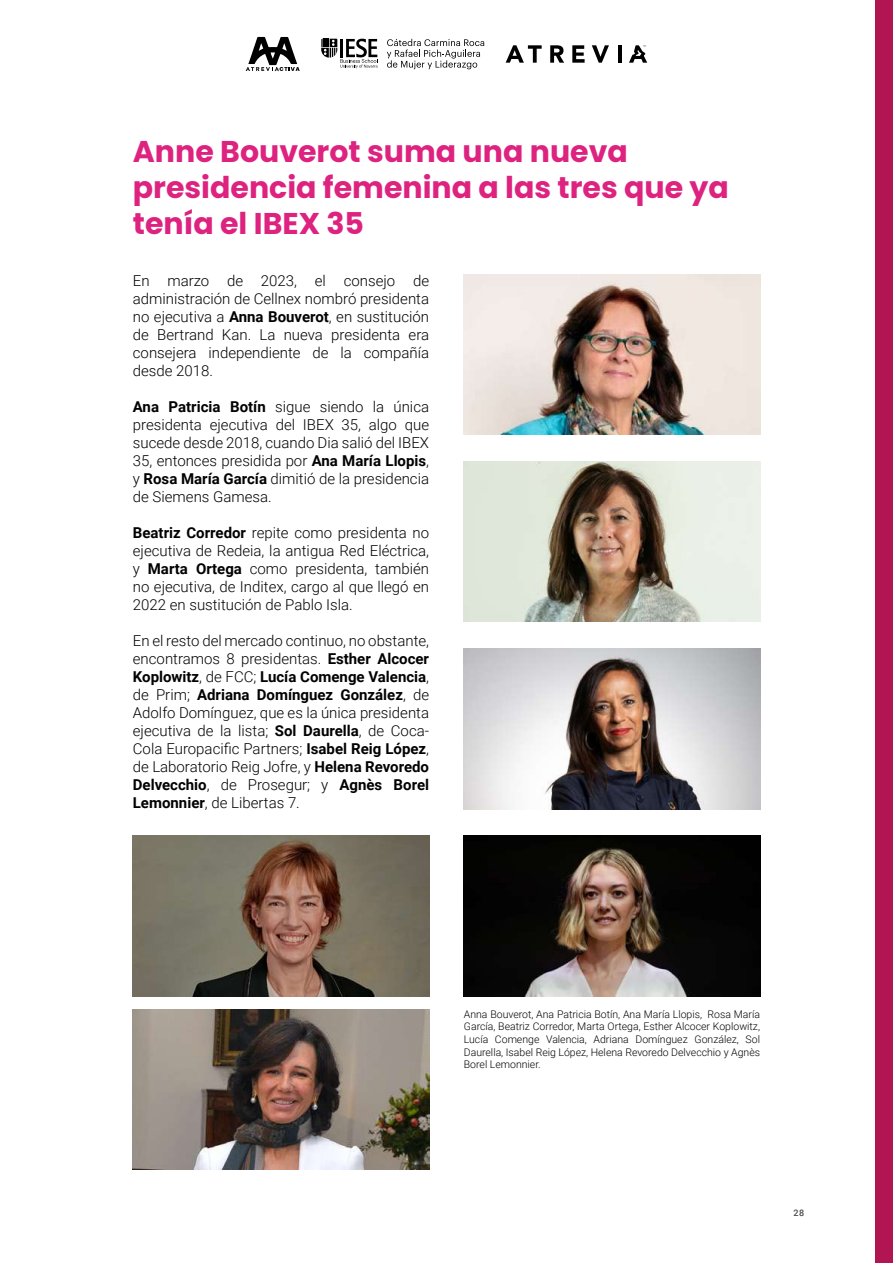
<style>
.page{position:relative;width:893px;height:1263px;background:#fff}
.page>*{position:absolute;margin:0;border:0;box-sizing:border-box;transform-origin:0 0}
.t1{font:700 30px/36px "Poppins";color:#dd227f}
.t2{font:300 15px/18px "Roboto";color:#020203;text-align:justify}
.t3{font:300 10.5px/12.6px "Roboto";color:#020203;text-align:justify}
.t4{font:500 9px "Roboto";color:#4a4a4a}
.s1{font-weight:700}
</style>
<div class="page">
<svg style="left:321px;top:39px;width:57px;height:29px"></svg>
<svg style="left:387px;top:39px;width:97px;height:30px"></svg>
<svg style="left:550px;top:45px;width:14px;height:18px"></svg>
<svg style="left:572px;top:45px;width:13px;height:18px"></svg>
<svg style="left:592px;top:45px;width:17px;height:18px"></svg>
<hr style="left:618px;top:45px;width:3px;height:18px;background:#000">
<svg style="left:506px;top:45px;width:36px;height:18px"></svg>
<svg style="left:629px;top:45px;width:18px;height:18px"></svg>
<svg style="left:246px;top:37px;width:54px;height:34px"></svg>
<div style="left:875px;top:0;width:18px;height:1263px;background:#b11552"></div>
<img style="left:464px;top:274px;width:296px;height:161px">
<img style="left:464px;top:649px;width:296px;height:160px">
<img style="left:464px;top:836px;width:296px;height:160px">
<img style="left:464px;top:462px;width:296px;height:160px">
<img style="left:133px;top:836px;width:296px;height:160px">
<img style="left:133px;top:1009px;width:296px;height:160px">
<h1 class="t1" style="left:133px;top:134px;width:598px">Anne Bouverot suma una nueva presidencia femenina a las tres que ya tenía el IBEX 35</h1>
<p class="t2" style="left:133px;top:271px;width:298px">En marzo de 2023, el consejo de administración de Cellnex nombró presidenta no ejecutiva a <span class="s1">Anna Bouverot</span>, en sustitución de Bertrand Kan. La nueva presidenta era consejera independiente de la compañía desde 2018.</p>
<p class="t2" style="left:133px;top:397px;width:298px"><span class="s1">Ana Patricia Botín</span> sigue siendo la única presidenta ejecutiva del IBEX 35, algo que sucede desde 2018, cuando Dia salió del IBEX 35, entonces presidida por <span class="s1">Ana María Llopis</span>, y <span class="s1">Rosa María García</span> dimitió de la presidencia de Siemens Gamesa.</p>
<p class="t2" style="left:133px;top:523px;width:298px"><span class="s1">Beatriz Corredor</span> repite como presidenta no ejecutiva de Redeia, la antigua Red Eléctrica, y <span class="s1">Marta Ortega</span> como presidenta, también no ejecutiva, de Inditex, cargo al que llegó en 2022 en sustitución de Pablo Isla.</p>
<p class="t2" style="left:133px;top:631px;width:298px">En el resto del mercado continuo, no obstante, encontramos 8 presidentas. <span class="s1">Esther Alcocer Koplowitz</span>, de FCC; <span class="s1">Lucía Comenge Valencia</span>, de Prim; <span class="s1">Adriana Domínguez González</span>, de Adolfo Domínguez, que es la única presidenta ejecutiva de la lista; <span class="s1">Sol Daurella</span>, de Coca-Cola Europacific Partners; <span class="s1">Isabel Reig López</span>, de Laboratorio Reig Jofre, y <span class="s1">Helena Revoredo Delvecchio</span>, de Prosegur; y <span class="s1">Agnès Borel Lemonnier</span>, de Libertas 7.</p>
<p class="t3" style="left:464px;top:1007px;width:298px">Anna Bouverot, Ana Patricia Botín, Ana María Llopis, Rosa María García, Beatriz Corredor, Marta Ortega, Esther Alcocer Koplowitz, Lucía Comenge Valencia, Adriana Domínguez González, Sol Daurella, Isabel Reig López, Helena Revoredo Delvecchio y Agnès Borel Lemonnier.</p>
<p class="t4" style="left:793px;top:1206px;width:12px">28</p>
</div>
